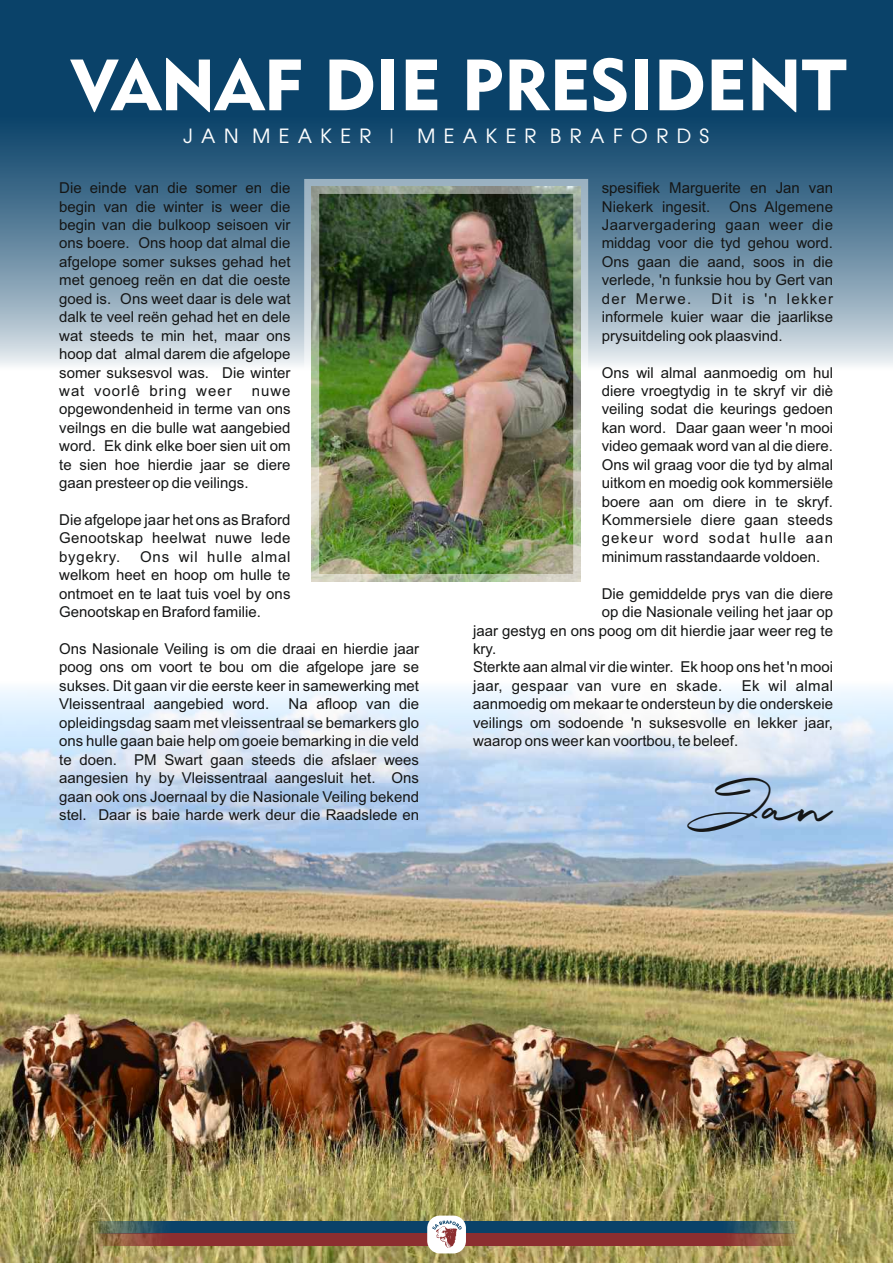
<style>
.page{position:relative;width:893px;height:1263px;background:#fff}
.page>*{position:absolute;margin:0;border:0;box-sizing:border-box;transform-origin:0 0}
.t1{font:71.55px "Geometric 415 BT Black A";color:#fff}
.t2{font:39px "Briquete";color:#151616}
.t3{font:19.5px "Atlanta";letter-spacing:.435em;color:#fff}
.t4{font:15px/18.5px "Arial";color:#151616;text-align:justify}
.t5{font:15px "Arial";letter-spacing:.02em;color:#151616}
</style>
<div class="page">
<img style="left:0;top:688px;width:893px;height:575px">
<svg style="left:0;top:0;width:893px;height:366px;background:#416c8a"></svg>
<img style="left:320px;top:195px;width:252px;height:378px">
<svg style="left:464px;top:1221px;width:369px;height:12px;background:#275367"></svg>
<svg style="left:465px;top:1233px;width:368px;height:13px;background:#914238"></svg>
<svg style="left:59px;top:1221px;width:370px;height:12px;background:#245065"></svg>
<svg style="left:59px;top:1233px;width:369px;height:13px;background:#8d3f36"></svg>
<div style="left:427px;top:1215px;width:39px;height:38px;background:#fff;border-radius:13px"></div>
<svg style="left:432px;top:1220px;width:30px;height:28px"></svg>
<div style="left:304px;top:179px;width:284px;height:410px;border:15px solid #fff"></div>
<h1 class="t1" style="left:72px;top:56px;width:776px">VANAF DIE PRESIDENT</h1>
<h3 class="t3" style="left:183px;top:129px;width:527px">JAN MEAKER | MEAKER BRAFORDS</h3>
<p class="t4" style="left:59px;top:180px;width:233px">Die einde van die somer en die begin van die winter is weer die begin van die bulkoop seisoen vir ons boere. Ons hoop dat almal die afgelope somer sukses gehad het met genoeg reën en dat die oeste goed is. Ons weet daar is dele wat dalk te veel reën gehad het en dele wat steeds te min het, maar ons hoop dat almal darem die afgelope somer suksesvol was. Die winter wat voorlê bring weer</p>
<p class="t4" style="left:59px;top:383px;width:233px;text-indent:193px">nuwe opgewondenheid in terme van ons veilngs en die bulle wat aangebied word. Ek dink elke boer sien uit om te sien hoe hierdie jaar se diere gaan presteer op die veilings.</p>
<p class="t4" style="left:59px;top:512px;width:233px">Die afgelope jaar het ons as Braford Genootskap heelwat nuwe lede bygekry.</p>
<p class="t4" style="left:59px;top:549px;width:233px;text-indent:81px">Ons wil hulle almal welkom heet en hoop om hulle te ontmoet en te laat tuis voel by ons Genootskap en Braford familie.</p>
<p class="t4" style="left:59px;top:641px;width:361px">Ons Nasionale Veiling is om die draai en hierdie jaar poog ons om voort te bou om die afgelope jare se sukses. Dit gaan vir die eerste keer in samewerking met Vleissentraal aangebied word.</p>
<p class="t4" style="left:59px;top:696px;width:361px;text-indent:229px">Na afloop van die opleidingsdag saam met vleissentraal se bemarkers glo ons hulle gaan baie help om goeie bemarking in die veld te doen. PM Swart gaan steeds die afslaer wees aangesien hy by Vleissentraal aangesluit het. Ons gaan ook ons Joernaal by die Nasionale Veiling bekend stel. Daar is baie harde werk deur die Raadslede en</p>
<p class="t4" style="left:602px;top:180px;width:233px">spesifiek Marguerite en Jan van Niekerk ingesit. Ons Algemene Jaarvergadering gaan weer die middag voor die tyd gehou word.<br>Ons gaan die aand, soos in die verlede, 'n funksie hou by Gert van der Merwe.</p>
<p class="t4" style="left:602px;top:291px;width:233px;text-indent:110px">Dit is 'n lekker informele kuier waar die jaarlikse prysuitdeling ook plaasvind.</p>
<p class="t4" style="left:602px;top:364px;width:233px">Ons wil almal aanmoedig om hul diere vroegtydig in te skryf vir diѐ veiling sodat die keurings gedoen kan word. Daar gaan weer 'n mooi video gemaak word van al die diere.<br>Ons wil graag voor die tyd by almal uitkom en moedig ook kommersiële boere aan om diere in te skryf.<br>Kommersiele diere gaan steeds gekeur word sodat hulle aan minimum rasstandaarde voldoen.</p>
<p class="t4" style="left:602px;top:586px;width:233px">Die gemiddelde prys van die diere</p>
<p class="t4" style="left:602px;top:604px;width:233px">op die Nasionale veiling het jaar op</p>
<p class="t4" style="left:473px;top:622px;width:361px">jaar gestyg en ons poog om dit hierdie jaar weer reg te</p>
<p class="t4" style="left:473px;top:641px;width:25px">kry.</p>
<p class="t4" style="left:473px;top:659px;width:361px">Sterkte aan almal vir die winter. Ek hoop ons het 'n mooi</p>
<p class="t5" style="left:473px;top:680px;width:251px">jaar, gespaar van vure en skade.</p>
<p class="t4" style="left:473px;top:678px;width:361px;text-indent:269px">Ek wil almal aanmoedig om mekaar te ondersteun by die onderskeie veilings om sodoende 'n suksesvolle en lekker jaar, waarop ons weer kan voortbou, te beleef.</p>
<h2 class="t2" style="left:696px;top:787px;width:138px">Jan</h2>
</div>
